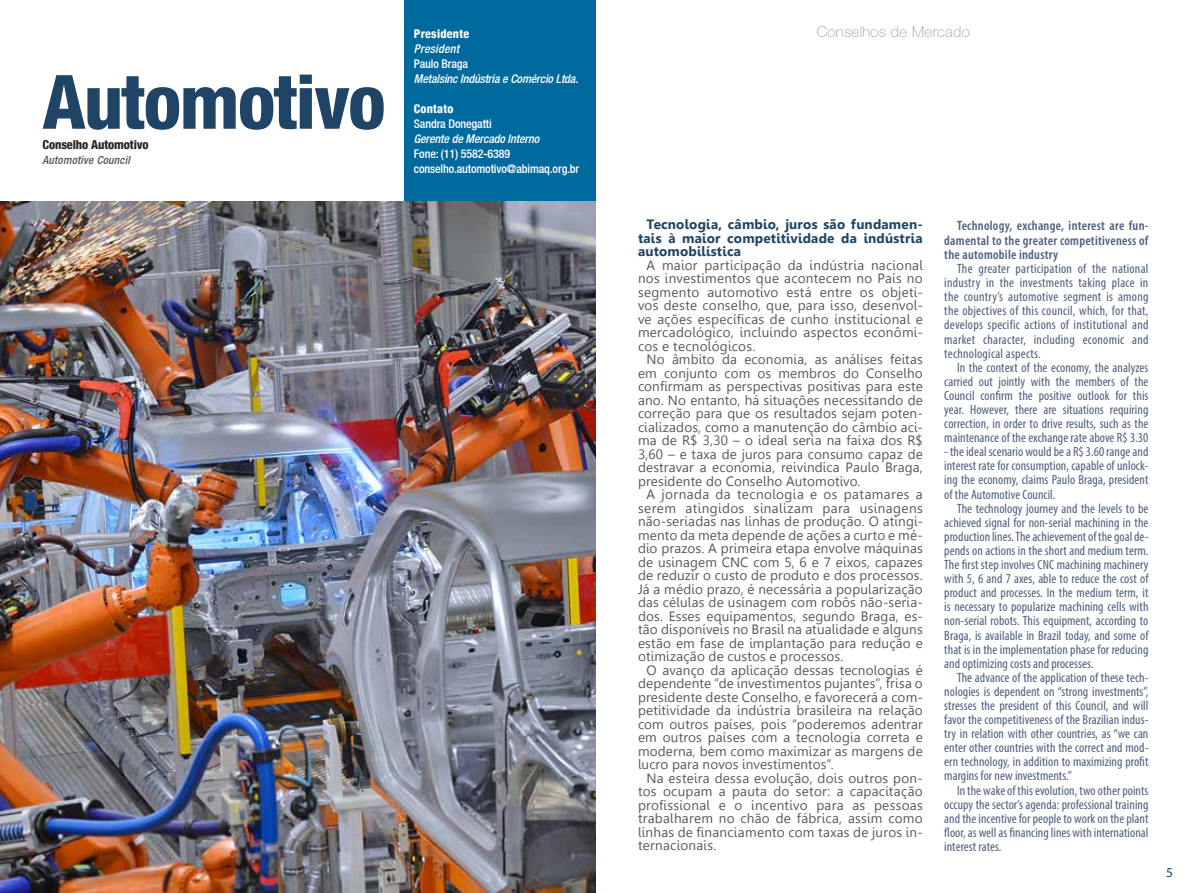
<style>
.page{position:relative;width:1191px;height:893px;background:#fff}
.page>*{position:absolute;margin:0;border:0;box-sizing:border-box;transform-origin:0 0}
.t1{font:800 condensed 75px "Helvetica 87";letter-spacing:-.02em;color:#1f4465}
.t2{font:100 15px "Helvetica 35";letter-spacing:.02em;color:#999a9d}
.t3{font:condensed 13.5px/14.1px "Myriad Pro";letter-spacing:.005em;color:#4e5e7d;text-align:justify}
.t4{font:13.5px/13.5px "Gisha";letter-spacing:.015em;color:#575756;text-align:justify}
.t5{font:600 condensed 13.5px/14.2px "Myriad Pro";letter-spacing:.02em;color:#4e5e7d;text-align:justify}
.t6{font:700 13.5px/13.5px "Gisha";letter-spacing:.015em;color:#1f4465;text-align:justify}
.t7{font:13.5px "Myriad Pro";color:#1f4465}
.t8{font:800 condensed 12.3px "Helvetica 87";letter-spacing:-.01em;color:#2a2522}
.t9{font:500 condensed 12px/15px "Helvetica Neue";letter-spacing:-.01em;color:#fff}
.t10{font:italic 500 condensed 12px "Helvetica Neue";letter-spacing:-.01em;color:#fff}
.t11{font:800 condensed 12px "Helvetica 87";letter-spacing:.02em;color:#fff}
.t12{font:italic 500 condensed 12px "Helvetica Neue";letter-spacing:.02em;color:#fff}
.t13{font:italic 500 condensed 11.25px "Helvetica Neue";letter-spacing:.02em;color:#575756}
</style>
<div class="page">
<div style="left:404px;top:0;width:191px;height:208px;background:#00699e"></div>
<img style="left:0;top:202px;width:595px;height:691px">
<h1 class="t1" style="left:43px;top:56px;width:345px">Automotivo</h1>
<p class="t8" style="left:43px;top:137px;width:108px">Conselho Automotivo</p>
<p class="t13" style="left:43px;top:153px;width:89px">Automotive Council</p>
<p class="t11" style="left:414px;top:26px;width:57px">Presidente</p>
<p class="t2" style="left:816px;top:23px;width:154px">Conselhos de Mercado</p>
<p class="t12" style="left:414px;top:41px;width:47px">President</p>
<p class="t9" style="left:414px;top:56px;width:56px">Paulo Braga</p>
<p class="t10" style="left:414px;top:71px;width:166px">Metalsinc Indústria e Comércio Ltda.</p>
<p class="t11" style="left:414px;top:101px;width:41px">Contato</p>
<p class="t9" style="left:414px;top:116px;width:79px">Sandra Donegatti</p>
<p class="t10" style="left:414px;top:131px;width:127px">Gerente de Mercado Interno</p>
<p class="t9" style="left:414px;top:146px;width:167px">Fone: (11) 5582-6389 conselho.automotivo@abimaq.org.br</p>
<p class="t6" style="left:638px;top:218px;width:286px;text-indent:9px">Tecnologia, câmbio, juros são fundamen&shy;tais à maior competitividade da indústria automobilística</p>
<p class="t4" style="left:638px;top:258px;width:286px;text-indent:9px">A maior participação da indústria nacional nos investimentos que acontecem no País no segmento automotivo está entre os objeti&shy;vos deste conselho, que, para isso, desenvol&shy;ve ações específicas de cunho institucional e mercadológico, incluindo aspectos econômi&shy;cos e tecnológicos.</p>
<p class="t4" style="left:638px;top:353px;width:286px;text-indent:9px">No âmbito da economia, as análises feitas em conjunto com os membros do Conselho confirmam as perspectivas positivas para este ano. No entanto, há situações necessitando de correção para que os resultados sejam poten&shy;cializados, como a manutenção do câmbio aci&shy;ma de R$ 3,30 – o ideal seria na faixa dos R$ 3,60 – e taxa de juros para consumo capaz de destravar a economia, reivindica Paulo Braga, presidente do Conselho Automotivo.</p>
<p class="t4" style="left:638px;top:488px;width:286px;text-indent:9px">A jornada da tecnologia e os patamares a serem atingidos sinalizam para usinagens não-seriadas nas linhas de produção. O atingi&shy;mento da meta depende de ações a curto e mé&shy;dio prazos. A primeira etapa envolve máquinas de usinagem CNC com 5, 6 e 7 eixos, capazes de reduzir o custo de produto e dos processos.<br>Já a médio prazo, é necessária a popularização das células de usinagem com robôs não-seria&shy;dos. Esses equipamentos, segundo Braga, es&shy;tão disponíveis no Brasil na atualidade e alguns estão em fase de implantação para redução e otimização de custos e processos.</p>
<p class="t4" style="left:638px;top:663px;width:286px;text-indent:9px">O avanço da aplicação dessas tecnologias é dependente “de investimentos pujantes”, frisa o presidente deste Conselho, e favorecerá a com&shy;petitividade da indústria brasileira na relação com outros países, pois “poderemos adentrar em outros países com a tecnologia correta e moderna, bem como maximizar as margens de lucro para novos investimentos”.</p>
<p class="t4" style="left:638px;top:771px;width:286px;text-indent:9px">Na esteira dessa evolução, dois outros pon&shy;tos ocupam a pauta do setor: a capacitação profissional e o incentivo para as pessoas trabalharem no chão de fábrica, assim como linhas de financiamento com taxas de juros in&shy;ternacionais.</p>
<p class="t5" style="left:944px;top:219px;width:206px;text-indent:13px">Technology, exchange, interest are fun&shy;damental to the greater competitiveness of the automobile industry</p>
<p class="t3" style="left:944px;top:261px;width:206px;text-indent:13px">The greater participation of the national industry in the investments taking place in the country’s automotive segment is among the objectives of this council, which, for that, develops specific actions of institutional and market character, including economic and technological aspects.</p>
<p class="t3" style="left:944px;top:360px;width:206px;text-indent:13px">In the context of the economy, the analyzes carried out jointly with the members of the Council confirm the positive outlook for this year. However, there are situations requiring correction, in order to drive results, such as the maintenance of the exchange rate above R$ 3.30</p>
<p class="t3" style="left:944px;top:445px;width:206px">- the ideal scenario would be a R$ 3.60 range and interest rate for consumption, capable of unlock&shy;ing the economy, claims Paulo Braga, president of the Automotive Council.</p>
<p class="t3" style="left:944px;top:501px;width:206px;text-indent:13px">The technology journey and the levels to be achieved signal for non-serial machining in the production lines. The achievement of the goal de&shy;pends on actions in the short and medium term.<br>The first step involves CNC machining machinery with 5, 6 and 7 axes, able to reduce the cost of product and processes. In the medium term, it is necessary to popularize machining cells with non-serial robots. This equipment, according to Braga, is available in Brazil today, and some of that is in the implementation phase for reducing and optimizing costs and processes.</p>
<p class="t3" style="left:944px;top:670px;width:206px;text-indent:13px">The advance of the application of these tech&shy;nologies is dependent on “strong investments”, stresses the president of this Council, and will favor the competitiveness of the Brazilian indus&shy;try in relation with other countries, as “we can enter other countries with the correct and mod&shy;ern technology, in addition to maximizing profit margins for new investments.”</p>
<p class="t3" style="left:944px;top:783px;width:206px;text-indent:13px">In the wake of this evolution, two other points occupy the sector’s agenda: professional training and the incentive for people to work on the plant floor, as well as financing lines with international interest rates.</p>
<p class="t7" style="left:1166px;top:864px;width:8px">5</p>
</div>
